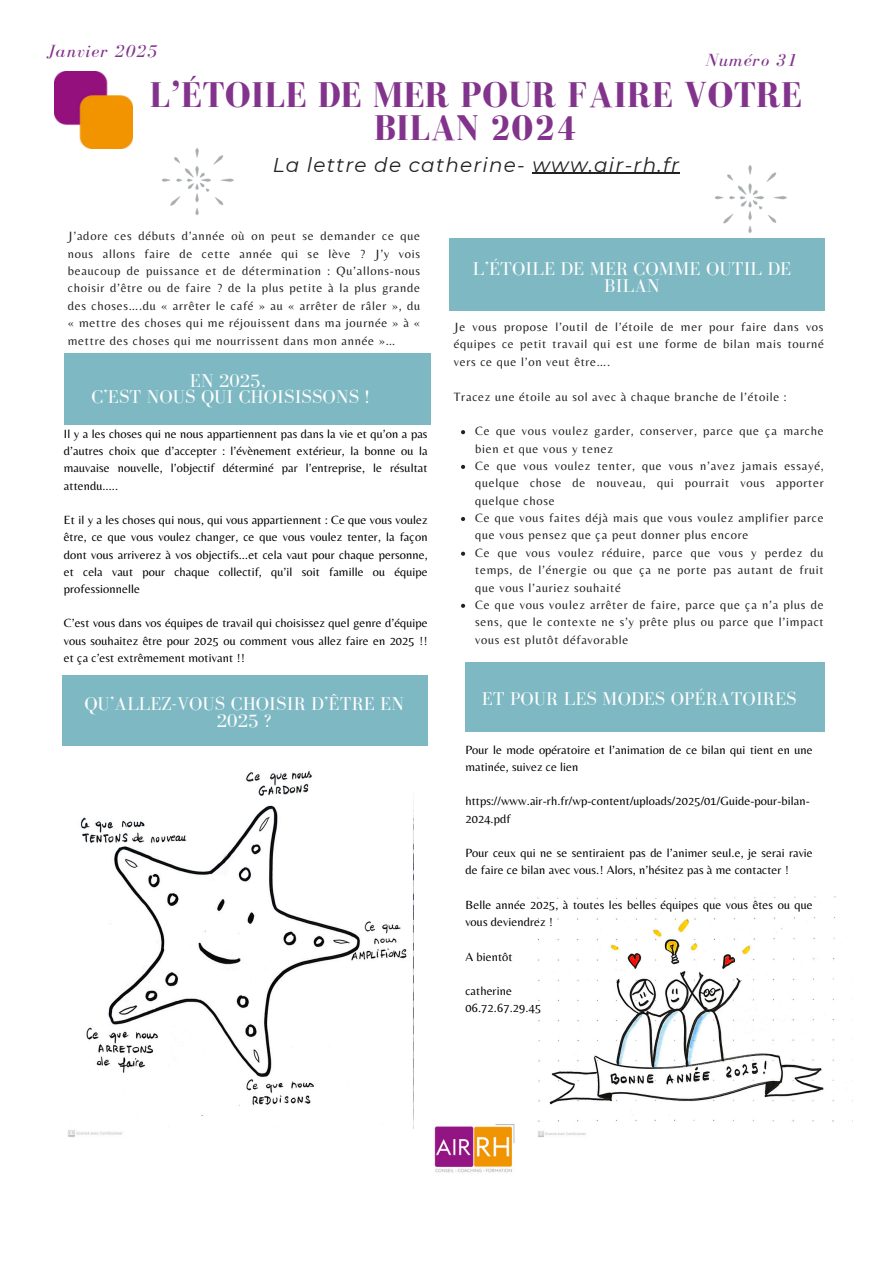
<style>
.page{position:relative;width:894px;height:1263px;background:#fff}
.page>*{position:absolute;margin:0;border:0;box-sizing:border-box;transform-origin:0 0}
.t1{font:700 36.75px/32.7px "Bodoni FLF";letter-spacing:.01em;color:#82348c;text-align:center}
.t2{font:italic 19.95px "Montserrat";letter-spacing:.06em;color:#222}
.t3{font:19.05px/16.4px "Bodoni FLF";letter-spacing:.01em;color:#fff;text-align:center}
.t4{font:italic 18.15px "Bodoni FLF";letter-spacing:.06em;color:#82348c}
.t5{font:12.45px/17.4px "Belleza";letter-spacing:.06em;color:#222;text-align:justify}
.t6{font:12.3px/17.2px "Belleza";letter-spacing:.01em;color:#000}
</style>
<div class="page">
<div style="left:448px;top:238px;width:376px;height:72px;background:#7eb9c3"></div>
<hr style="left:532px;top:173px;width:148px;height:1px;background:#222">
<img style="left:55px;top:71px;width:78px;height:78px">
<img style="left:162px;top:148px;width:72px;height:67px">
<img style="left:714px;top:165px;width:73px;height:68px">
<img style="left:413px;top:1111px;width:102px;height:62px">
<div style="left:62px;top:675px;width:365px;height:70px;background:#7eb9c3"></div>
<div style="left:64px;top:353px;width:366px;height:71px;background:#7eb9c3"></div>
<div style="left:465px;top:663px;width:359px;height:68px;background:#7eb9c3"></div>
<img style="left:68px;top:770px;width:339px;height:367px">
<img style="left:537px;top:896px;width:299px;height:241px">
<svg style="left:461px;top:430px;width:4px;height:4px"></svg>
<svg style="left:461px;top:465px;width:4px;height:4px"></svg>
<svg style="left:461px;top:517px;width:4px;height:4px"></svg>
<svg style="left:461px;top:552px;width:4px;height:4px"></svg>
<svg style="left:461px;top:604px;width:4px;height:4px"></svg>
<p class="t4" style="left:47px;top:42px;width:111px">Janvier 2025</p>
<p class="t4" style="left:705px;top:50px;width:92px">Numéro 31</p>
<p class="t1" style="left:149px;top:79px;width:653px">L’ÉTOILE DE MER POUR FAIRE VOTRE<br>BILAN 2024</p>
<p class="t2" style="left:272px;top:153px;width:407px">La lettre de catherine- www.air-rh.fr</p>
<p class="t5" style="left:68px;top:227px;width:354px">J’adore ces débuts d’année où on peut se demander ce que nous allons faire de cette année qui se lève ? J’y vois beaucoup de puissance et de détermination : Qu’allons-nous choisir d’être ou de faire ? de la plus petite à la plus grande des choses….du « arrêter le café » au « arrêter de râler », du « mettre des choses qui me réjouissent dans ma journée » à « mettre des choses qui me nourrissent dans mon année »…</p>
<p class="t3" style="left:190px;top:372px;width:77px">EN 2025,</p>
<p class="t3" style="left:91px;top:388px;width:280px">C’EST NOUS QUI CHOISISSONS !</p>
<p class="t6" style="left:64px;top:425px;width:365px;text-align:justify">Il y a les choses qui ne nous appartiennent pas dans la vie et qu’on a pas d’autres choix que d’accepter : l’évènement extérieur, la bonne ou la mauvaise nouvelle, l’objectif déterminé par l’entreprise, le résultat attendu…..</p>
<p class="t6" style="left:64px;top:511px;width:365px;text-align:justify">Et il y a les choses qui nous, qui vous appartiennent : Ce que vous voulez être, ce que vous voulez changer, ce que vous voulez tenter, la façon dont vous arriverez à vos objectifs…et cela vaut pour chaque personne, et cela vaut pour chaque collectif, qu’il soit famille ou équipe professionnelle</p>
<p class="t6" style="left:64px;top:614px;width:365px;text-align:justify">C’est vous dans vos équipes de travail qui choisissez quel genre d’équipe vous souhaitez être pour 2025 ou comment vous allez faire en 2025 !! et ça c’est extrêmement motivant !!</p>
<p class="t3" style="left:84px;top:696px;width:321px">QU’ALLEZ-VOUS CHOISIR D’ÊTRE EN<br>2025 ?</p>
<p class="t3" style="left:472px;top:261px;width:320px">L’ÉTOILE DE MER COMME OUTIL DE<br>BILAN</p>
<p class="t5" style="left:453px;top:318px;width:371px">Je vous propose l’outil de l’étoile de mer pour faire dans vos équipes ce petit travail qui est une forme de bilan mais tourné vers ce que l’on veut être….</p>
<p class="t5" style="left:453px;top:387px;width:334px">Tracez une étoile au sol avec à chaque branche de l’étoile :</p>
<p class="t5" style="left:475px;top:422px;width:350px">Ce que vous voulez garder, conserver, parce que ça marche bien et que vous y tenez</p>
<p class="t5" style="left:475px;top:457px;width:350px">Ce que vous voulez tenter, que vous n’avez jamais essayé, quelque chose de nouveau, qui pourrait vous apporter quelque chose</p>
<p class="t5" style="left:475px;top:509px;width:350px">Ce que vous faites déjà mais que vous voulez amplifier parce que vous pensez que ça peut donner plus encore</p>
<p class="t5" style="left:475px;top:544px;width:350px">Ce que vous voulez réduire, parce que vous y perdez du temps, de l’énergie ou que ça ne porte pas autant de fruit que vous l’auriez souhaité</p>
<p class="t5" style="left:475px;top:596px;width:350px">Ce que vous voulez arrêter de faire, parce que ça n’a plus de sens, que le contexte ne s’y prête plus ou parce que l’impact vous est plutôt défavorable</p>
<p class="t3" style="left:481px;top:690px;width:316px">ET POUR LES MODES OPÉRATOIRES</p>
<p class="t6" style="left:465px;top:741px;width:349px">Pour le mode opératoire et l’animation de ce bilan qui tient en une matinée, suivez ce lien</p>
<p class="t6" style="left:465px;top:792px;width:346px">https://www.air-rh.fr/wp-content/uploads/2025/01/Guide-pour-bilan-<br>2024.pdf</p>
<p class="t6" style="left:465px;top:844px;width:349px">Pour ceux qui ne se sentiraient pas de l’animer seul.e, je serai ravie de faire ce bilan avec vous.! Alors, n’hésitez pas à me contacter !</p>
<p class="t6" style="left:465px;top:896px;width:349px">Belle année 2025, à toutes les belles équipes que vous êtes ou que vous deviendrez !</p>
<p class="t6" style="left:465px;top:948px;width:49px">A bientôt</p>
<p class="t6" style="left:465px;top:982px;width:48px">catherine</p>
<p class="t6" style="left:465px;top:999px;width:77px">06.72.67.29.45</p>
</div>
